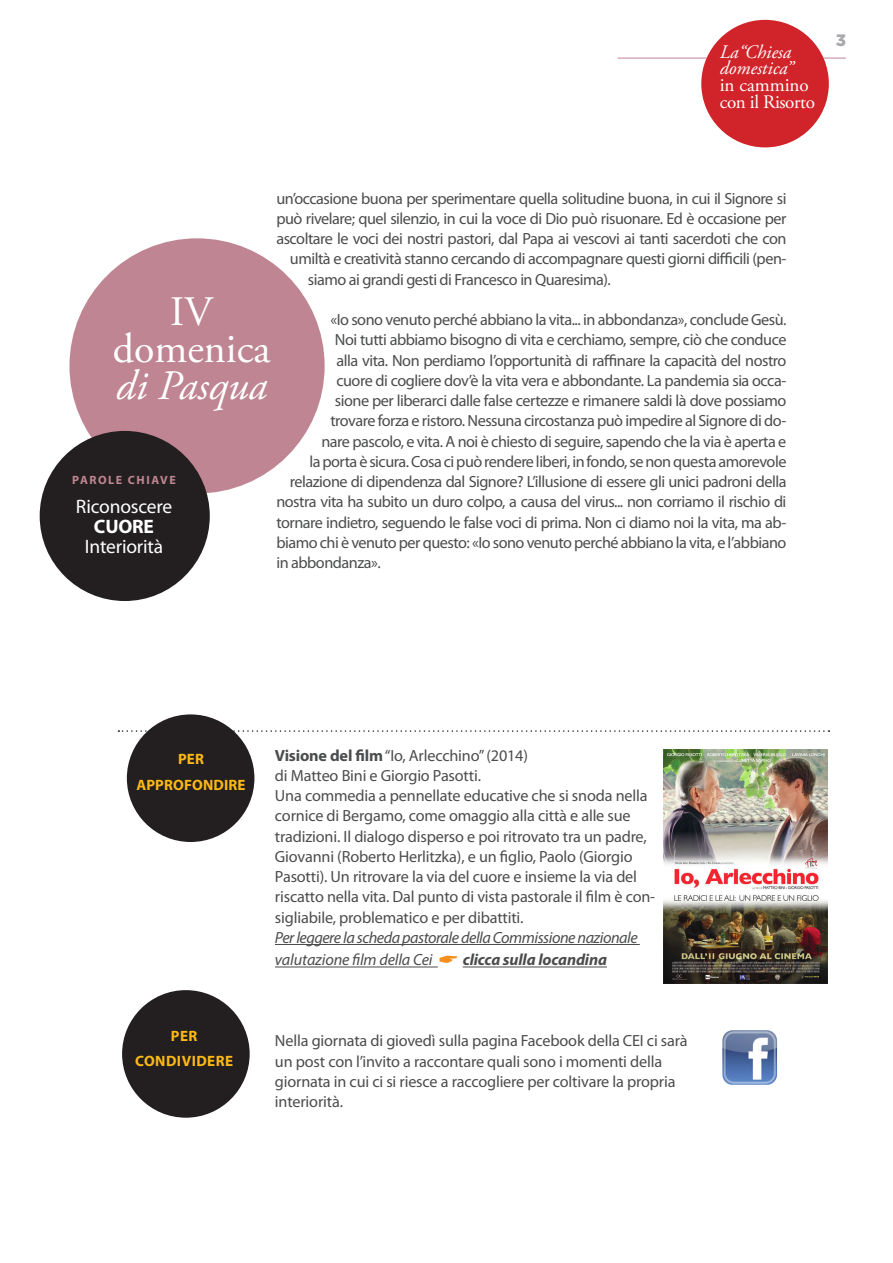
<style>
.page{position:relative;width:893px;height:1263px;background:#fff}
.page>*{position:absolute;margin:0;border:0;box-sizing:border-box;transform-origin:0 0}
.Sotto{font:41.85px "Adobe Garamond Pro";color:#fff}
.Sotto-2{font:italic 41.85px "Adobe Garamond Pro";color:#fff}
.Testo_11_Migrantes{font:19.5px/20.2px "Myriad Pro";letter-spacing:-.01em;color:#fff;text-align:center}
.Sotto-3{font:19.05px "Adobe Garamond Pro";letter-spacing:-.015em;color:#fff}
.Sotto-4{font:italic 19.05px "Adobe Garamond Pro";color:#fff}
.t1{font:900 16.5px "Gotham";color:#a8a9ad}
.Testo_11_Migrantes-2{font:16.2px "Myriad Pro";letter-spacing:-.03em;color:#4b4c4d}
.Testo_11_Migrantes-3{font:16.2px/20.2px "Myriad Pro";letter-spacing:-.01em;color:#4b4c4d}
.Testo_11_Migrantes-4{font:italic 16.2px/22.5px "Myriad Pro";letter-spacing:-.03em;color:#4b4c4d}
.Testo_11_Migrantes-5{font:italic 700 16.2px "Myriad Pro";letter-spacing:-.01em;color:#4b4c4d}
.Testo_11_Migrantes-6{font:700 15px "Myriad Pro";letter-spacing:.01em;color:#fcb814}
.Testo_11_Migrantes-7{font:700 15px "Myriad Pro";letter-spacing:.03em;color:#fcb814}
.Testo_11_Migrantes-8{font:700 12px "Myriad Pro";letter-spacing:.13em;color:#bf8593}
.s1{font-weight:700}
</style>
<div class="page">
<hr style="left:618px;top:58px;width:228px;height:1px;background:#bf8593">
<hr style="left:275px;top:944px;width:365px;height:1px;background:#4b4c4d">
<hr style="left:275px;top:966px;width:163px;height:1px;background:#4b4c4d">
<hr style="left:463px;top:966px;width:144px;height:1px;background:#4b4c4d">
<div style="left:701px;top:20px;width:128px;height:127px;background:#d1232a;border-radius:50%"></div>
<div style="left:69px;top:238px;width:256px;height:255px;background:#bf8593;border-radius:50%"></div>
<div style="left:40px;top:431px;width:170px;height:170px;background:#231f20;border-radius:50%"></div>
<div style="left:122px;top:990px;width:128px;height:128px;background:#231f20;border-radius:50%"></div>
<svg style="left:118px;top:730px;width:711px;height:2px"></svg>
<img style="left:722px;top:1030px;width:56px;height:55px">
<div style="left:127px;top:714px;width:127px;height:128px;background:#231f20;border-radius:50%"></div>
<img style="left:664px;top:749px;width:164px;height:235px">
<p class="Sotto-4" style="left:720px;top:40px;width:73px">La “Chiesa</p>
<p class="Sotto-4" style="left:720px;top:57px;width:75px">domestica”</p>
<p class="Sotto-3" style="left:720px;top:74px;width:91px">in cammino</p>
<p class="Sotto-3" style="left:720px;top:90px;width:97px">con il Risorto</p>
<p class="t1" style="left:836px;top:31px;width:12px">3</p>
<p class="Testo_11_Migrantes-2" style="left:276px;top:188px;width:512px">un’occasione buona per sperimentare quella solitudine buona, in cui il Signore si</p>
<p class="Testo_11_Migrantes-2" style="left:276px;top:208px;width:512px">può rivelare; quel silenzio, in cui la voce di Dio può risuonare. Ed è occasione per</p>
<p class="Testo_11_Migrantes-2" style="left:276px;top:229px;width:512px">ascoltare le voci dei nostri pastori, dal Papa ai vescovi ai tanti sacerdoti che con</p>
<p class="Testo_11_Migrantes-2" style="left:290px;top:249px;width:498px">umiltà e creatività stanno cercando di accompagnare questi giorni difficili (pen-</p>
<p class="Testo_11_Migrantes-2" style="left:308px;top:269px;width:304px">siamo ai grandi gesti di Francesco in Quaresima).</p>
<p class="Testo_11_Migrantes-2" style="left:330px;top:310px;width:458px">«Io sono venuto perché abbiano la vita... in abbondanza», conclude Gesù.</p>
<p class="Testo_11_Migrantes-2" style="left:335px;top:330px;width:453px">Noi tutti abbiamo bisogno di vita e cerchiamo, sempre, ciò che conduce</p>
<p class="Testo_11_Migrantes-2" style="left:336px;top:350px;width:452px">alla vita. Non perdiamo l’opportunità di raffinare la capacità del nostro</p>
<p class="Testo_11_Migrantes-2" style="left:336px;top:370px;width:452px">cuore di cogliere dov’è la vita vera e abbondante. La pandemia sia occa-</p>
<p class="Testo_11_Migrantes-2" style="left:335px;top:391px;width:453px">sione per liberarci dalle false certezze e rimanere saldi là dove possiamo</p>
<p class="Testo_11_Migrantes-2" style="left:330px;top:411px;width:458px">trovare forza e ristoro. Nessuna circostanza può impedire al Signore di do-</p>
<p class="Testo_11_Migrantes-2" style="left:321px;top:431px;width:466px">nare pascolo, e vita. A noi è chiesto di seguire, sapendo che la via è aperta e</p>
<p class="Testo_11_Migrantes-2" style="left:309px;top:451px;width:479px">la porta è sicura. Cosa ci può rendere liberi, in fondo, se non questa amorevole</p>
<p class="Testo_11_Migrantes-2" style="left:290px;top:472px;width:498px">relazione di dipendenza dal Signore? L’illusione di essere gli unici padroni della</p>
<p class="Testo_11_Migrantes-2" style="left:276px;top:492px;width:511px">nostra vita ha subito un duro colpo, a causa del virus... non corriamo il rischio di</p>
<p class="Testo_11_Migrantes-2" style="left:276px;top:512px;width:512px">tornare indietro, seguendo le false voci di prima. Non ci diamo noi la vita, ma ab-</p>
<p class="Testo_11_Migrantes-2" style="left:276px;top:532px;width:512px">biamo chi è venuto per questo: «Io sono venuto perché abbiano la vita, e l’abbiano</p>
<p class="Testo_11_Migrantes-2" style="left:276px;top:553px;width:106px">in abbondanza».</p>
<p class="Sotto" style="left:170px;top:287px;width:44px">IV</p>
<p class="Sotto" style="left:113px;top:323px;width:159px">domenica</p>
<p class="Sotto-2" style="left:116px;top:360px;width:153px">di Pasqua</p>
<p class="Testo_11_Migrantes-8" style="left:72px;top:472px;width:105px">PAROLE CHIAVE</p>
<p class="Testo_11_Migrantes" style="left:76px;top:496px;width:98px">Riconoscere<br><span class="s1">CUORE</span></p>
<p class="Testo_11_Migrantes" style="left:85px;top:536px;width:80px">Interiorità</p>
<p class="Testo_11_Migrantes-6" style="left:178px;top:750px;width:27px">PER</p>
<p class="Testo_11_Migrantes-6" style="left:136px;top:775px;width:111px">APPROFONDIRE</p>
<p class="Testo_11_Migrantes-6" style="left:171px;top:1026px;width:28px">PER</p>
<p class="Testo_11_Migrantes-7" style="left:135px;top:1052px;width:99px">CONDIVIDERE</p>
<p class="Testo_11_Migrantes-3" style="left:275px;top:745px;width:255px"><span class="s1">Visione del film</span> “Io, Arlecchino” (2014)</p>
<p class="Testo_11_Migrantes-3" style="left:275px;top:765px;width:208px">di Matteo Bini e Giorgio Pasotti.</p>
<p class="Testo_11_Migrantes-3" style="left:275px;top:785px;width:382px">Una commedia a pennellate educative che si snoda nella cornice di Bergamo, come omaggio alla città e alle sue tradizioni. Il dialogo disperso e poi ritrovato tra un padre, Giovanni (Roberto Herlitzka), e un figlio, Paolo (Giorgio Pasotti). Un ritrovare la via del cuore e insieme la via del riscatto nella vita. Dal punto di vista pastorale il film è con&shy;sigliabile, problematico e per dibattiti.</p>
<p class="Testo_11_Migrantes-4" style="left:275px;top:926px;width:364px">Per leggere la scheda pastorale della Commissione nazionale valutazione film della Cei</p>
<p class="Testo_11_Migrantes-5" style="left:463px;top:949px;width:146px">clicca sulla locandina</p>
<p class="Testo_11_Migrantes-3" style="left:275px;top:1030px;width:414px">Nella giornata di giovedì sulla pagina Facebook della CEI ci sarà un post con l’invito a raccontare quali sono i momenti della giornata in cui ci si riesce a raccogliere per coltivare la propria interiorità.</p>
</div>
